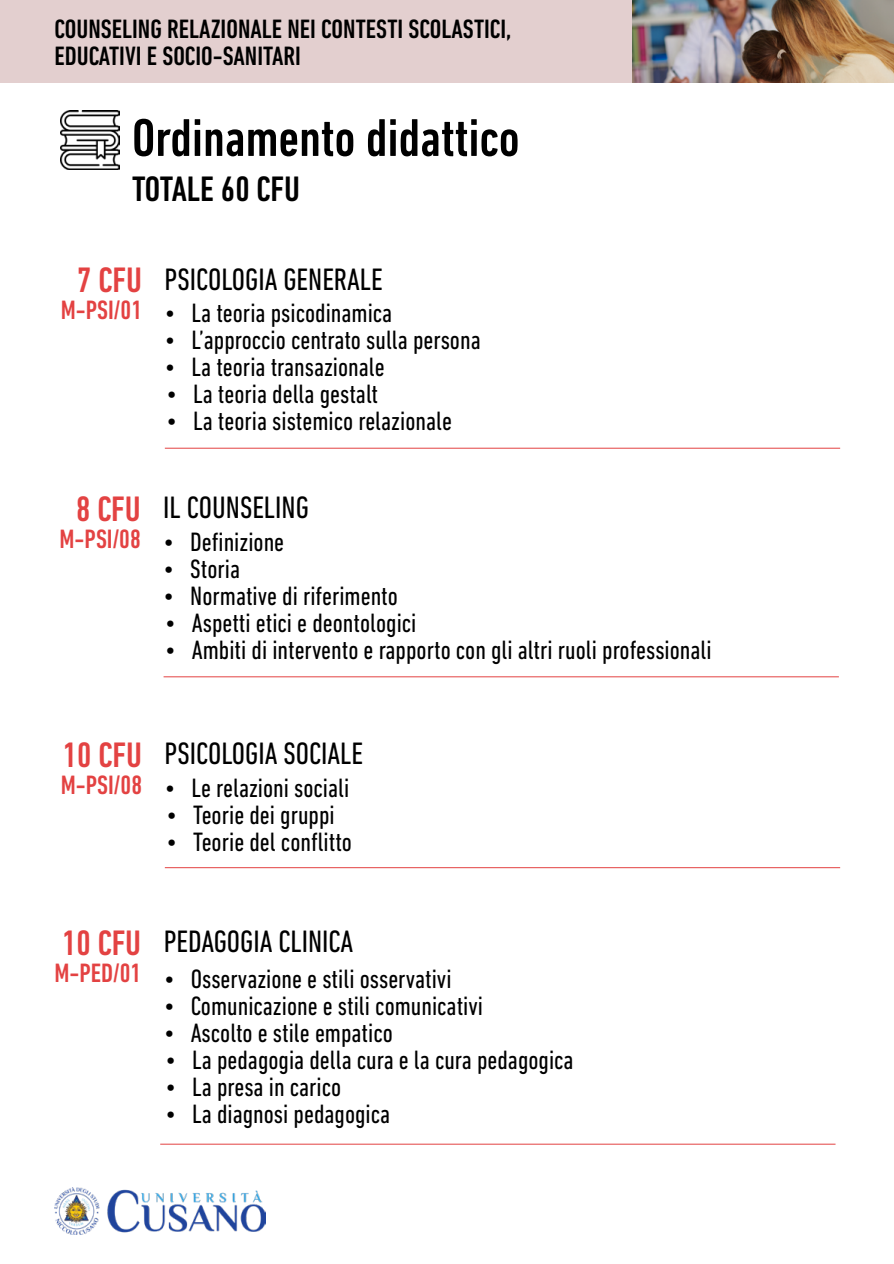
<style>
.page{position:relative;width:894px;height:1264px;background:#fff}
.page>*{position:absolute;margin:0;border:0;box-sizing:border-box;transform-origin:0 0}
.t1{font:500 condensed 54px "DIN Next LT Pro";color:#000}
.t2{font:500 condensed 36px "DIN Next LT Pro";color:#e34242}
.t3{font:500 condensed 36px "DIN Next LT Pro";color:#000}
.t4{font:condensed 31.5px "DIN Next LT Pro";color:#000}
.t5{font:condensed 27px "DIN Next LT Pro";color:#000}
.t6{font:500 condensed 27px/27px "DIN Next LT Pro";color:#000}
.t7{font:500 condensed 27px "DIN Next LT Pro";color:#e34242}
</style>
<div class="page">
<img style="left:54px;top:1187px;width:211px;height:47px">
<div style="left:0;top:0;width:893px;height:83px;background:#e3cfcf"></div>
<img style="left:60px;top:111px;width:59px;height:58px">
<hr style="left:165px;top:448px;width:675px;height:1px;background:#e34242">
<img style="left:632px;top:0;width:261px;height:83px">
<hr style="left:163px;top:676px;width:675px;height:1px;background:#e34242">
<hr style="left:165px;top:867px;width:675px;height:1px;background:#e34242">
<hr style="left:160px;top:1143px;width:675px;height:1px;background:#e34242">
<p class="t6" style="left:54px;top:16px;width:458px">COUNSELING RELAZIONALE NEI CONTESTI SCOLASTICI,<br>EDUCATIVI E SOCIO-SANITARI</p>
<p class="t1" style="left:132px;top:107px;width:389px">Ordinamento didattico</p>
<p class="t3" style="left:132px;top:168px;width:169px">TOTALE 60 CFU</p>
<p class="t2" style="left:77px;top:259px;width:66px">7 CFU</p>
<p class="t7" style="left:61px;top:295px;width:83px">M-PSI/01</p>
<p class="t4" style="left:164px;top:261px;width:220px">PSICOLOGIA GENERALE</p>
<p class="t5" style="left:164px;top:297px;width:229px">• La teoria psicodinamica</p>
<p class="t5" style="left:164px;top:324px;width:317px">• L’approccio centrato sulla persona</p>
<p class="t5" style="left:164px;top:351px;width:222px">• La teoria transazionale</p>
<p class="t5" style="left:166px;top:378px;width:214px">• La teoria della gestalt</p>
<p class="t5" style="left:166px;top:405px;width:287px">• La teoria sistemico relazionale</p>
<p class="t2" style="left:76px;top:488px;width:66px">8 CFU</p>
<p class="t7" style="left:59px;top:523px;width:83px">M-PSI/08</p>
<p class="t4" style="left:163px;top:489px;width:147px">IL COUNSELING</p>
<p class="t5" style="left:163px;top:526px;width:122px">• Definizione</p>
<p class="t5" style="left:163px;top:553px;width:78px">• Storia</p>
<p class="t5" style="left:163px;top:580px;width:236px">• Normative di riferimento</p>
<p class="t5" style="left:165px;top:607px;width:253px">• Aspetti etici e deontologici</p>
<p class="t5" style="left:165px;top:634px;width:548px">• Ambiti di intervento e rapporto con gli altri ruoli professionali</p>
<p class="t2" style="left:63px;top:734px;width:81px">10 CFU</p>
<p class="t7" style="left:61px;top:769px;width:83px">M-PSI/08</p>
<p class="t4" style="left:164px;top:735px;width:200px">PSICOLOGIA SOCIALE</p>
<p class="t5" style="left:164px;top:772px;width:186px">• Le relazioni sociali</p>
<p class="t5" style="left:166px;top:799px;width:170px">• Teorie dei gruppi</p>
<p class="t5" style="left:166px;top:826px;width:187px">• Teorie del conflitto</p>
<p class="t2" style="left:62px;top:922px;width:81px">10 CFU</p>
<p class="t7" style="left:54px;top:957px;width:88px">M-PED/01</p>
<p class="t4" style="left:164px;top:923px;width:191px">PEDAGOGIA CLINICA</p>
<p class="t5" style="left:164px;top:963px;width:289px">• Osservazione e stili osservativi</p>
<p class="t5" style="left:164px;top:990px;width:321px">• Comunicazione e stili comunicativi</p>
<p class="t5" style="left:164px;top:1017px;width:231px">• Ascolto e stile empatico</p>
<p class="t5" style="left:165px;top:1044px;width:410px">• La pedagogia della cura e la cura pedagogica</p>
<p class="t5" style="left:165px;top:1071px;width:177px">• La presa in carico</p>
<p class="t5" style="left:165px;top:1098px;width:226px">• La diagnosi pedagogica</p>
</div>
